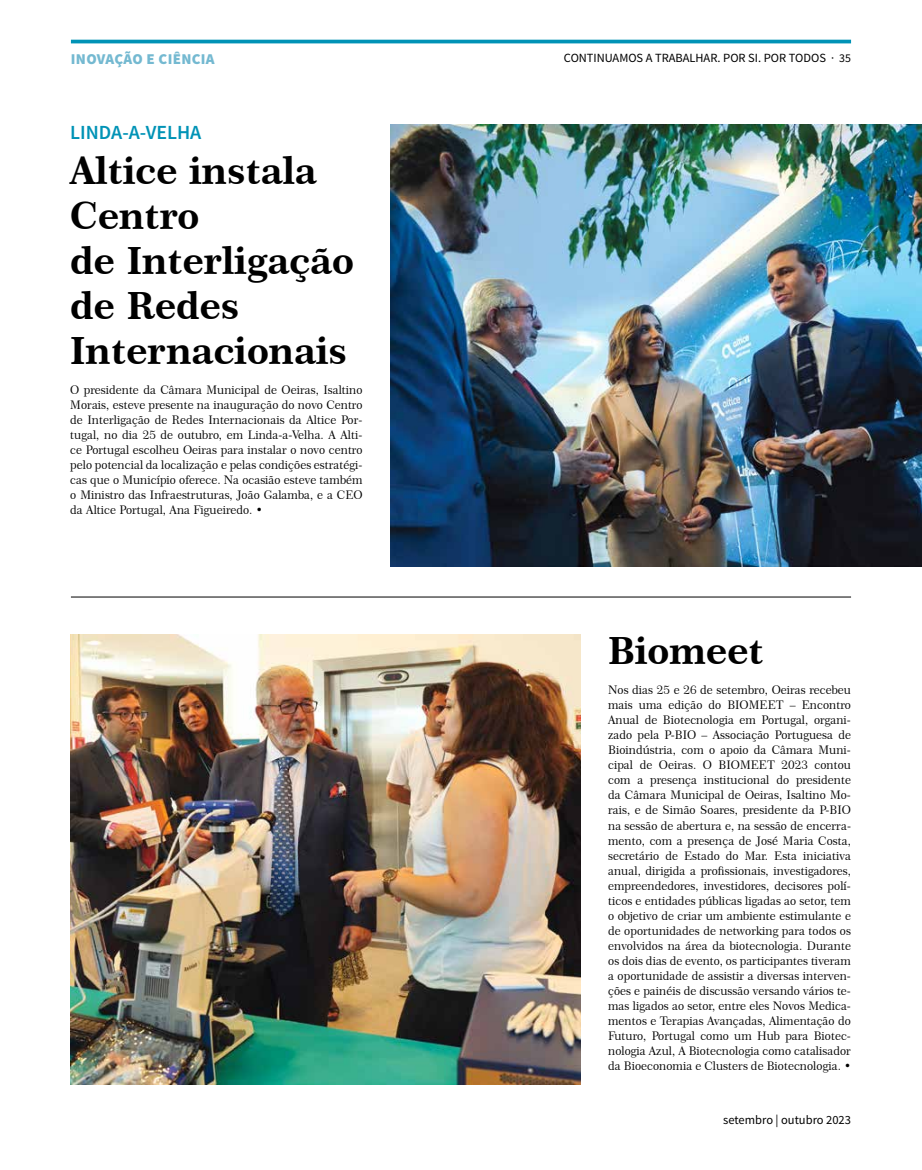
<style>
.page{position:relative;width:922px;height:1170px;background:#fff}
.page>*{position:absolute;margin:0;border:0;box-sizing:border-box;transform-origin:0 0}
.t1{font:37.5px/45px "Century 751 BT Bold B";color:#000}
.t2{font:600 20px "Source Sans Pro";color:#0093b6}
.t3{font:900 15px "Source Sans Pro";letter-spacing:.02em;color:#74b9d1}
.t4{font:12.5px "Source Sans Pro";color:#000}
.t5{font:11.88px/15px "Century 751 BT Roman B";color:#000;text-align:justify}
.s1{font-size:11.88px}
</style>
<div class="page">
<hr style="left:71px;top:40px;width:779px;height:3px;background:#0093b6">
<hr style="left:71px;top:596px;width:779px;height:1px;background:#000">
<img style="left:71px;top:634px;width:509px;height:450px">
<img style="left:390px;top:124px;width:531px;height:442px">
<p class="t3" style="left:71px;top:49px;width:145px">INOVAÇÃO E CIÊNCIA</p>
<h2 class="t2" style="left:70px;top:120px;width:132px">LINDA-A-VELHA</h2>
<h1 class="t1" style="left:70px;top:148px;width:285px">Altice instala<br>Centro<br>de Interligação de Redes<br>Internacionais</h1>
<p class="t5" style="left:70px;top:382px;width:294px">O presidente da Câmara Municipal de Oeiras, Isaltino Morais, esteve presente na inauguração do novo Centro de Interligação de Redes Internacionais da Altice Por&shy;tugal, no dia 25 de outubro, em Linda-a-Velha. A Alti&shy;ce Portugal escolheu Oeiras para instalar o novo centro pelo potencial da localização e pelas condições estratégi&shy;cas que o Município oferece. Na ocasião esteve também o Ministro das Infraestruturas, João Galamba, e a CEO da Altice Portugal, Ana Figueiredo. •</p>
<p class="t4" style="left:564px;top:50px;width:288px">CONTINUAMOS A TRABALHAR. POR SI. POR TODOS · <span class="s1">35</span></p>
<h1 class="t1" style="left:608px;top:628px;width:157px">Biomeet</h1>
<p class="t5" style="left:608px;top:682px;width:244px">Nos dias 25 e 26 de setembro, Oeiras recebeu mais uma edição do BIOMEET – Encontro Anual de Biotecnologia em Portugal, organi&shy;zado pela P-BIO – Associação Portuguesa de Bioindústria, com o apoio da Câmara Muni&shy;cipal de Oeiras. O BIOMEET 2023 contou com a presença institucional do presidente da Câmara Municipal de Oeiras, Isaltino Mo&shy;rais, e de Simão Soares, presidente da P-BIO na sessão de abertura e, na sessão de encerra&shy;mento, com a presença de José Maria Costa, secretário de Estado do Mar. Esta iniciativa anual, dirigida a profissionais, investigadores, empreendedores, investidores, decisores polí&shy;ticos e entidades públicas ligadas ao setor, tem o objetivo de criar um ambiente estimulante e de oportunidades de networking para todos os envolvidos na área da biotecnologia. Durante os dois dias de evento, os participantes tiveram a oportunidade de assistir a diversas interven&shy;ções e painéis de discussão versando vários te&shy;mas ligados ao setor, entre eles Novos Medica&shy;mentos e Terapias Avançadas, Alimentação do Futuro, Portugal como um Hub para Biotec&shy;nologia Azul, A Biotecnologia como catalisador da Bioeconomia e Clusters de Biotecnologia. •</p>
<p class="t4" style="left:723px;top:1112px;width:129px">setembro | outubro 2023</p>
</div>
